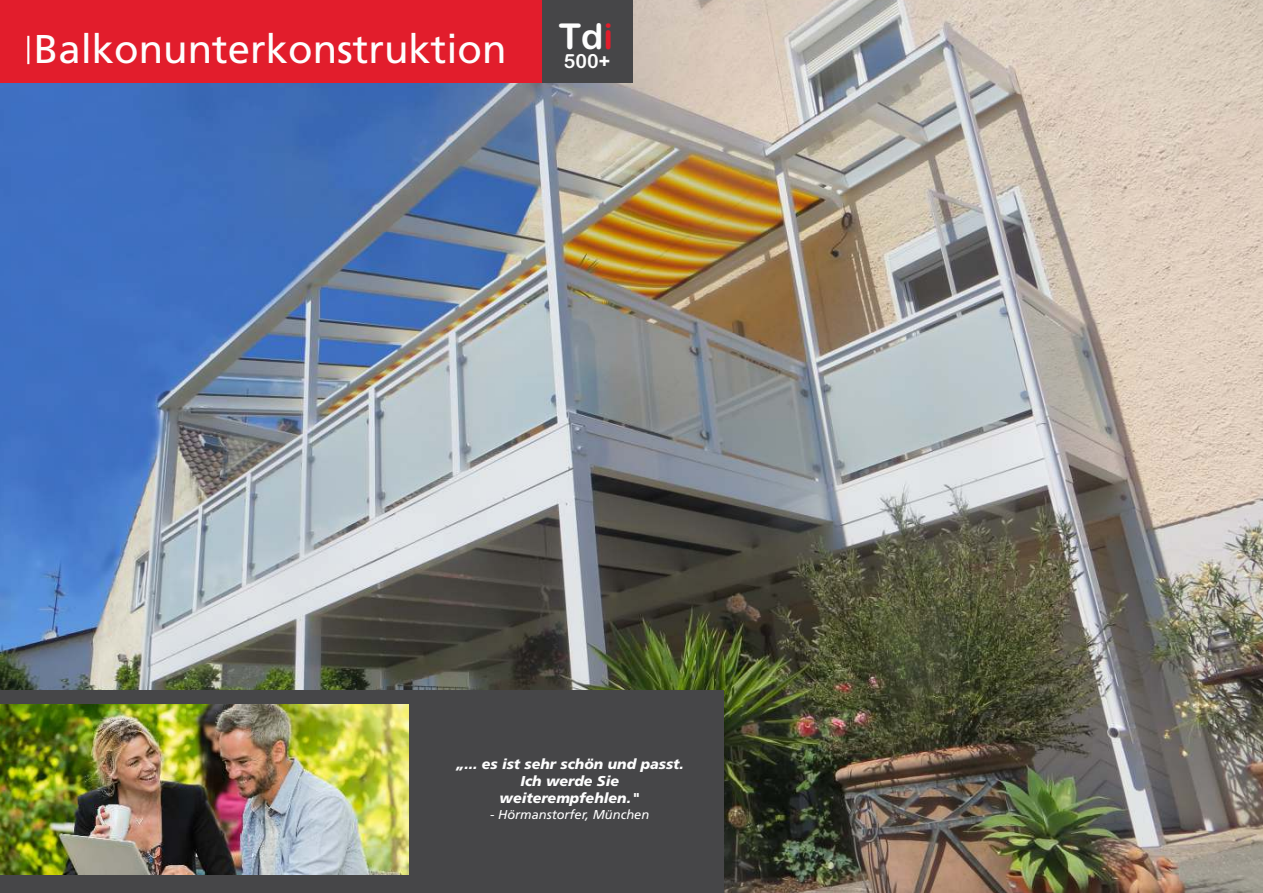
<style>
.page{position:relative;width:1263px;height:893px;background:#fff}
.page>*{position:absolute;margin:0;border:0;box-sizing:border-box;transform-origin:0 0}
.t1{font:40.2px "Frutiger";color:#fefefe}
.t2{font:35.7px "Arial Rounded MT Bold";color:#fefefe}
.t3{font:19.5px "Arial Rounded MT Bold";color:#fefefe}
.t4{font:italic 900 14.25px/17.1px "Frutiger";color:#fefefe;text-align:center}
.t5{font:italic 12.9px "Frutiger";color:#fefefe}
.s1{color:#e21d2c}
</style>
<div class="page">
<img style="left:0;top:0;width:1263px;height:893px">
<div style="left:0;top:0;width:558px;height:83px;background:#e21d2c"></div>
<hr style="left:27px;top:36px;width:2px;height:28px;background:#fefefe">
<div style="left:542px;top:0;width:90px;height:83px;background:#464648"></div>
<div style="left:0;top:690px;width:724px;height:203px;background:#464648"></div>
<img style="left:0;top:704px;width:408px;height:170px">
<h1 class="t1" style="left:34px;top:33px;width:474px">Balkonunterkonstruktion</h1>
<h2 class="t2" style="left:559px;top:23px;width:56px">Td<span class="s1">i</span></h2>
<h3 class="t3" style="left:564px;top:54px;width:48px">500+</h3>
<p class="t4" style="left:456px;top:757px;width:230px">„... es ist sehr schön und passt.<br>Ich werde Sie weiterempfehlen."</p>
<p class="t5" style="left:490px;top:809px;width:161px">- Hörmanstorfer, München</p>
</div>
